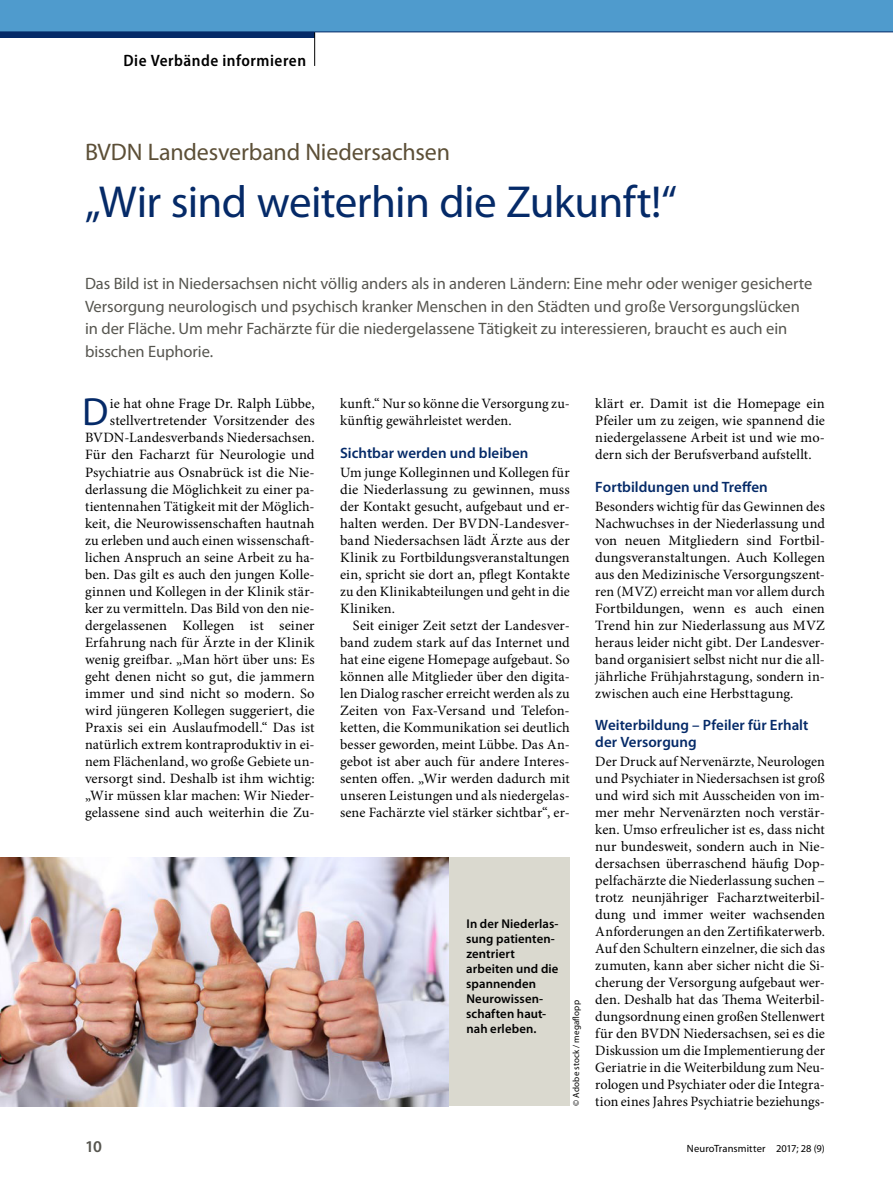
<style>
.page{position:relative;width:893px;height:1187px;background:#fff}
.page>*{position:absolute;margin:0;border:0;box-sizing:border-box;transform-origin:0 0}
.t1{font:45px "Myriad Pro";letter-spacing:-.015em;color:#052a68}
.t2{font:39.45px "Myriad Pro";color:#052a68}
.t3{font:24px "Myriad Pro";letter-spacing:-.01em;color:#5c4f37}
.t4{font:16.5px/22.5px "Myriad Pro";letter-spacing:-.005em;color:#56554f}
.t5{font:600 semi-condensed 16.5px "Myriad Pro";letter-spacing:.03em;color:#000}
.t6{font:600 16.5px "Myriad Pro";color:#56554f}
.t7{font:600 15px/17px "Myriad Pro";color:#052a68}
.t8{font:14.25px/17px "Minion Pro";letter-spacing:.005em;color:#000;text-align:justify}
.t9{font:600 12.75px/15px "Myriad Pro";letter-spacing:.01em;color:#000}
.t10{font:10.5px "Myriad Pro";letter-spacing:.01em;color:#000}
.t11{font:9px "Myriad Pro";letter-spacing:.02em;color:#000}
</style>
<div class="page">
<div style="left:0;top:857px;width:570px;height:249px;background:#dad9cf"></div>
<img style="left:0;top:857px;width:449px;height:249px">
<div style="left:0;top:0;width:893px;height:32px;background:#4f9bcd"></div>
<div style="left:0;top:32px;width:315px;height:5px;background:#052a68"></div>
<svg style="left:314px;top:33px;width:1px;height:33px"></svg>
<hr style="left:315px;top:32px;width:578px;height:1px;background:#052a68">
<p class="t5" style="left:124px;top:51px;width:184px">Die Verbände informieren</p>
<h3 class="t3" style="left:85px;top:143px;width:366px">BVDN Landesverband Niedersachsen</h3>
<h1 class="t1" style="left:85px;top:184px;width:594px">„Wir sind weiterhin die Zukunft!“</h1>
<p class="t4" style="left:85px;top:274px;width:729px">Das Bild ist in Niedersachsen nicht völlig anders als in anderen Ländern: Eine mehr oder weniger gesicherte Versorgung neurologisch und psychisch kranker Menschen in den Städten und große Versorgungslücken in der Fläche. Um mehr Fachärzte für die niedergelassene Tätigkeit zu interessieren, braucht es auch ein bisschen Euphorie.</p>
<h2 class="t2" style="left:82px;top:397px;width:28px">D</h2>
<p class="t8" style="left:85px;top:396px;width:231px;text-align:right">ie hat ohne Frage Dr. Ralph Lübbe, stellvertretender Vorsitzender des BVDN-Landesverbands Niedersachsen.<br>Für den Facharzt für Neurologie und Psychiatrie aus Osnabrück ist die Nie&shy;derlassung die Möglichkeit zu einer pa&shy;tientennahen Tätigkeit mit der Möglich&shy;keit, die Neurowissenschaten hautnah zu erleben und auch einen wissenschat&shy;lichen Anspruch an seine Arbeit zu ha&shy;ben. Das gilt es auch den jungen Kolle&shy;ginnen und Kollegen in der Klinik stär&shy;ker zu vermitteln. Das Bild von den nie&shy;dergelassenen Kollegen ist seiner Erfahrung nach für Ärzte in der Klinik wenig greibar. „Man hört über uns: Es geht denen nicht so gut, die jammern immer und sind nicht so modern. So wird jüngeren Kollegen suggeriert, die Praxis sei ein Auslaufmodell.“ Das ist natürlich extrem kontraproduktiv in ei&shy;nem Flächenland, wo große Gebiete un&shy;versorgt sind. Deshalb ist ihm wichtig: „Wir müssen klar machen: Wir Nieder&shy;gelassene sind auch weiterhin die Zu-</p>
<p class="t8" style="left:340px;top:396px;width:231px">kunt.“ Nur so könne die Versorgung zu&shy;küntig gewährleistet werden.</p>
<p class="t8" style="left:595px;top:396px;width:231px">klärt er. Damit ist die Homepage ein Pfeiler um zu zeigen, wie spannend die niedergelassene Arbeit ist und wie mo&shy;dern sich der Berufsverband aufstellt.</p>
<p class="t7" style="left:595px;top:479px;width:174px">Fortbildungen und Trefen</p>
<p class="t8" style="left:595px;top:498px;width:231px">Besonders wichtig für das Gewinnen des Nachwuchses in der Niederlassung und von neuen Mitgliedern sind Fortbil&shy;dungsveranstaltungen. Auch Kollegen aus den Medizinische Versorgungszent&shy;ren (MVZ) erreicht man vor allem durch Fortbildungen, wenn es auch einen Trend hin zur Niederlassung aus MVZ heraus leider nicht gibt. Der Landesver&shy;band organisiert selbst nicht nur die all&shy;jährliche Frühjahrstagung, sondern in&shy;zwischen auch eine Herbst tagung.</p>
<p class="t7" style="left:595px;top:718px;width:215px">Weiterbildung – Pfeiler für Erhalt der Versorgung</p>
<p class="t8" style="left:595px;top:753px;width:231px">Der Druck auf Nervenärzte, Neurologen und Psychiater in Niedersachsen ist groß und wird sich mit Ausscheiden von im&shy;mer mehr Nervenärzten noch verstär&shy;ken. Umso erfreulicher ist es, dass nicht nur bundesweit, sondern auch in Nie&shy;dersachsen überraschend häuig Dop&shy;pelfachärzte die Niederlassung suchen – trotz neunjähriger Facharztweiterbil&shy;dung und immer weiter wachsenden Anforderungen an den Zertiikaterwerb.<br>Auf den Schultern einzelner, die sich das zumuten, kann aber sicher nicht die Si&shy;cherung der Versorgung aufgebaut wer&shy;den. Deshalb hat das hema Weiterbil&shy;dungsordnung einen großen Stellenwert für den BVDN Niedersachsen, sei es die Diskussion um die Implementierung der Geriatrie in die Weiterbildung zum Neu&shy;rologen und Psychiater oder die Integra&shy;tion eines Jahres Psychiatrie beziehungs-</p>
<p class="t7" style="left:340px;top:445px;width:190px">Sichtbar werden und bleiben</p>
<p class="t8" style="left:340px;top:464px;width:231px">Um junge Kolleginnen und Kollegen für die Niederlassung zu gewinnen, muss der Kontakt gesucht, aufgebaut und er&shy;halten werden. Der BVDN-Landesver&shy;band Niedersachsen lädt Ärzte aus der Klinik zu Fortbildungsveranstaltungen ein, spricht sie dort an, plegt Kontakte zu den Klinikabteilungen und geht in die Kliniken.</p>
<p class="t8" style="left:340px;top:617px;width:231px;text-indent:13px">Seit einiger Zeit setzt der Landesver&shy;band zudem stark auf das Internet und hat eine eigene Homepage aufgebaut. So können alle Mitglieder über den digita&shy;len Dialog rascher erreicht werden als zu Zeiten von Fax-Versand und Telefon&shy;ketten, die Kommunikation sei deutlich besser geworden, meint Lübbe. Das An&shy;gebot ist aber auch für andere Interes&shy;senten ofen. „Wir werden dadurch mit unseren Leistungen und als niedergelas&shy;sene Fachärzte viel stärker sichtbar“, er-</p>
<p class="t9" style="left:466px;top:916px;width:94px">In der Niederlas&shy;sung patienten&shy;zentriert arbeiten und die spannenden<br>Neurowissen&shy;schaften haut&shy;nah erleben.</p>
<p class="t11" style="left:573px;top:1106px;width:108px;rotate:-90deg">© Adobe stock / megalopp</p>
<p class="t6" style="left:85px;top:1140px;width:18px">10</p>
<p class="t10" style="left:687px;top:1144px;width:139px">NeuroTransmitter 2017; 28 (9)</p>
</div>
